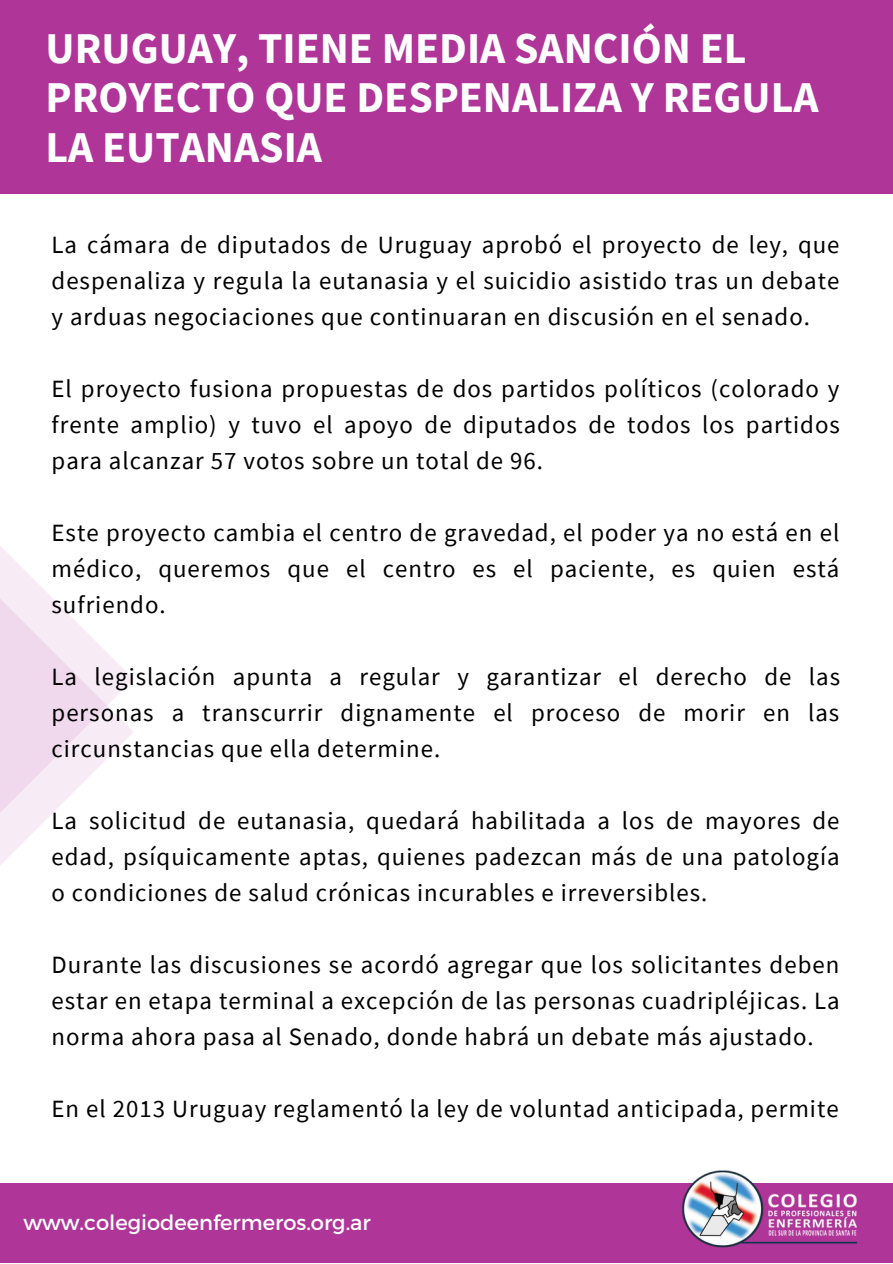
<style>
.page{position:relative;width:893px;height:1264px;background:#fff}
.page>*{position:absolute;margin:0;border:0;box-sizing:border-box;transform-origin:0 0}
.t1{font:700 43.8px/49.5px "Source Sans Pro";color:#fff}
.t2{font:24.9px/36px "Source Sans Pro";letter-spacing:.04em;color:#000;text-align:justify}
.t3{font:21px "Montserrat";color:#fff}
</style>
<div class="page">
<div style="left:0;top:1183px;width:892px;height:79px;background:#af3598"></div>
<img style="left:682px;top:1170px;width:175px;height:78px">
<div style="left:0;top:0;width:892px;height:193px;background:#af3598"></div>
<svg style="left:0;top:546px;width:133px;height:319px"></svg>
<h1 class="t1" style="left:46px;top:22px;width:774px">URUGUAY, TIENE MEDIA SANCIÓN EL<br>PROYECTO QUE DESPENALIZA Y REGULA<br>LA EUTANASIA</h1>
<p class="t2" style="left:52px;top:226px;width:789px">La cámara de diputados de Uruguay aprobó el proyecto de ley, que despenaliza y regula la eutanasia y el suicidio asistido tras un debate y arduas negociaciones que continuaran en discusión en el senado.</p>
<p class="t2" style="left:52px;top:370px;width:789px">El proyecto fusiona propuestas de dos partidos políticos (colorado y frente amplio) y tuvo el apoyo de diputados de todos los partidos para alcanzar 57 votos sobre un total de 96.</p>
<p class="t2" style="left:52px;top:514px;width:789px">Este proyecto cambia el centro de gravedad, el poder ya no está en el médico, queremos que el centro es el paciente, es quien está sufriendo.</p>
<p class="t2" style="left:52px;top:658px;width:790px">La legislación apunta a regular y garantizar el derecho de las personas a transcurrir dignamente el proceso de morir en las circunstancias que ella determine.</p>
<p class="t2" style="left:52px;top:802px;width:789px">La solicitud de eutanasia, quedará habilitada a los de mayores de edad, psíquicamente aptas, quienes padezcan más de una patología o condiciones de salud crónicas incurables e irreversibles.</p>
<p class="t2" style="left:52px;top:946px;width:789px">Durante las discusiones se acordó agregar que los solicitantes deben estar en etapa terminal a excepción de las personas cuadripléjicas. La norma ahora pasa al Senado, donde habrá un debate más ajustado.</p>
<p class="t2" style="left:52px;top:1089px;width:788px">En el 2013 Uruguay reglamentó la ley de voluntad anticipada, permite</p>
<p class="t3" style="left:23px;top:1208px;width:349px">www.colegiodeenfermeros.org.ar</p>
</div>
